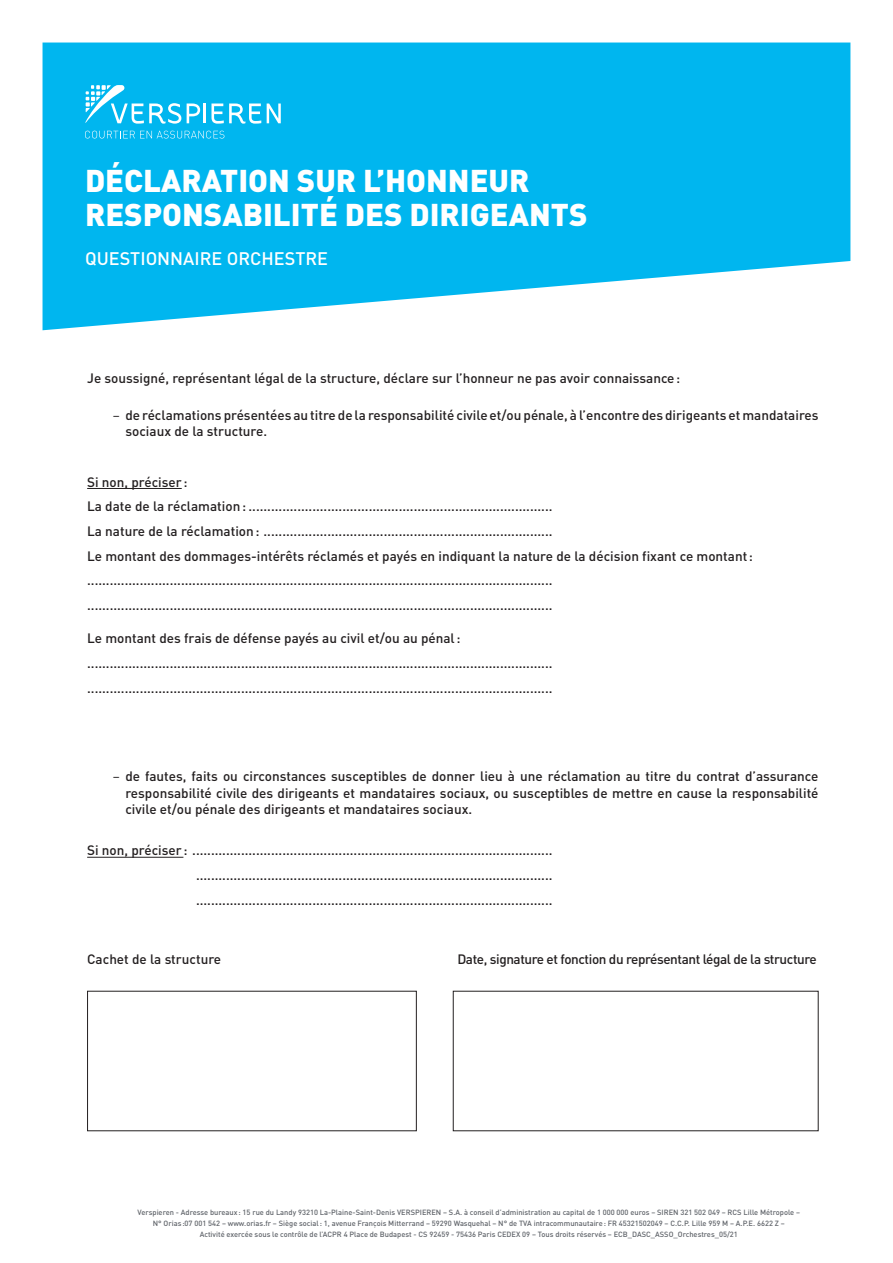
<style>
.page{position:relative;width:893px;height:1263px;background:#fff}
.page>*{position:absolute;margin:0;border:0;box-sizing:border-box;transform-origin:0 0}
.t1{font:900 31.05px/33.9px "DIN Pro";color:#fff}
.t2{font:500 18px "DIN Pro";color:#fff}
.Style_de_paragraphe{font:500 13.5px/16.2px "DIN Pro";color:#231f20}
.Style_de_paragraphe-2{font:500 13.5px "DIN Pro";letter-spacing:-.03em;color:#231f20}
.t3{font:500 7.5px/10.8px "DIN Pro";color:#5f6369;text-align:center}
.s1{font-weight:400}
</style>
<div class="page">
<svg style="left:43px;top:43px;width:807px;height:287px;background:#1fbef0"></svg>
<svg style="left:267px;top:104px;width:14px;height:19px"></svg>
<svg style="left:187px;top:104px;width:74px;height:20px"></svg>
<svg style="left:85px;top:131px;width:139px;height:7px"></svg>
<svg style="left:85px;top:85px;width:96px;height:39px"></svg>
<hr style="left:87px;top:488px;width:95px;height:1px;background:#231f20">
<hr style="left:87px;top:857px;width:96px;height:1px;background:#231f20">
<div style="left:87px;top:991px;width:330px;height:140px;border:1px solid #231f20"></div>
<p class="t1" style="left:85px;top:163px;width:504px">DÉCLARATION SUR L’HONNEUR<br>RESPONSABILITÉ DES DIRIGEANTS</p>
<p class="t2" style="left:85px;top:246px;width:245px">QUESTIONNAIRE ORCHESTRE</p>
<p class="Style_de_paragraphe" style="left:87px;top:369px;width:595px">Je soussigné, représentant légal de la structure, déclare sur l’honneur ne pas avoir connaissance:</p>
<p class="Style_de_paragraphe" style="left:125px;top:407px;width:695px;text-indent:-13px"><span class="s1">−</span> de réclamations présentées au titre de la responsabilité civile et/ou pénale, à l’encontre des dirigeants et mandataires sociaux de la structure.</p>
<p class="Style_de_paragraphe" style="left:87px;top:473px;width:102px">Si non, préciser :</p>
<p class="Style_de_paragraphe" style="left:87px;top:498px;width:467px">La date de la réclamation: .................................................................................</p>
<p class="Style_de_paragraphe" style="left:87px;top:523px;width:467px">La nature de la réclamation: .............................................................................</p>
<p class="Style_de_paragraphe" style="left:87px;top:547px;width:667px">Le montant des dommages-intérêts réclamés et payés en indiquant la nature de la décision fixant ce montant:</p>
<p class="Style_de_paragraphe" style="left:87px;top:572px;width:467px">............................................................................................................................</p>
<p class="Style_de_paragraphe" style="left:87px;top:597px;width:467px">............................................................................................................................</p>
<p class="Style_de_paragraphe" style="left:87px;top:630px;width:375px">Le montant des frais de défense payés au civil et/ou au pénal:</p>
<p class="Style_de_paragraphe" style="left:87px;top:655px;width:467px">............................................................................................................................</p>
<p class="Style_de_paragraphe" style="left:87px;top:679px;width:467px">............................................................................................................................</p>
<p class="Style_de_paragraphe" style="left:125px;top:768px;width:695px;text-align:justify;text-indent:-13px"><span class="s1">−</span> de fautes, faits ou circonstances susceptibles de donner lieu à une réclamation au titre du contrat d’assurance responsabilité civile des dirigeants et mandataires sociaux, ou susceptibles de mettre en cause la responsabilité civile et/ou pénale des dirigeants et mandataires sociaux.</p>
<p class="Style_de_paragraphe" style="left:87px;top:842px;width:467px">Si non, préciser : ................................................................................................</p>
<p class="Style_de_paragraphe" style="left:196px;top:867px;width:358px">...............................................................................................</p>
<p class="Style_de_paragraphe" style="left:196px;top:891px;width:358px">...............................................................................................</p>
<p class="Style_de_paragraphe" style="left:87px;top:950px;width:135px">Cachet de la structure</p>
<p class="Style_de_paragraphe-2" style="left:457px;top:950px;width:361px">Date, signature et fonction du représentant légal de la structure</p>
<p class="t3" style="left:138px;top:1207px;width:664px">Verspieren - Adresse bureaux: 15 rue du Landy 93210 La-Plaine-Saint-Denis VERSPIEREN – S.A. à conseil d’administration au capital de 1 000 000 euros – SIREN 321 502 049 – RCS Lille Métropole –<br>N° Orias :07 001 542 – www.orias.fr – Siège social: 1, avenue François Mitterrand – 59290 Wasquehal – N° de TVA intracommunautaire: FR 45321502049 – C.C.P. Lille 959 M – A.P.E. 6622 Z –<br>Activité exercée sous le contrôle de l’ACPR 4 Place de Budapest - CS 92459 - 75436 Paris CEDEX 09 – Tous droits réservés – ECB_DASC_ASSO_Orchestres_05/21</p>
</div>
